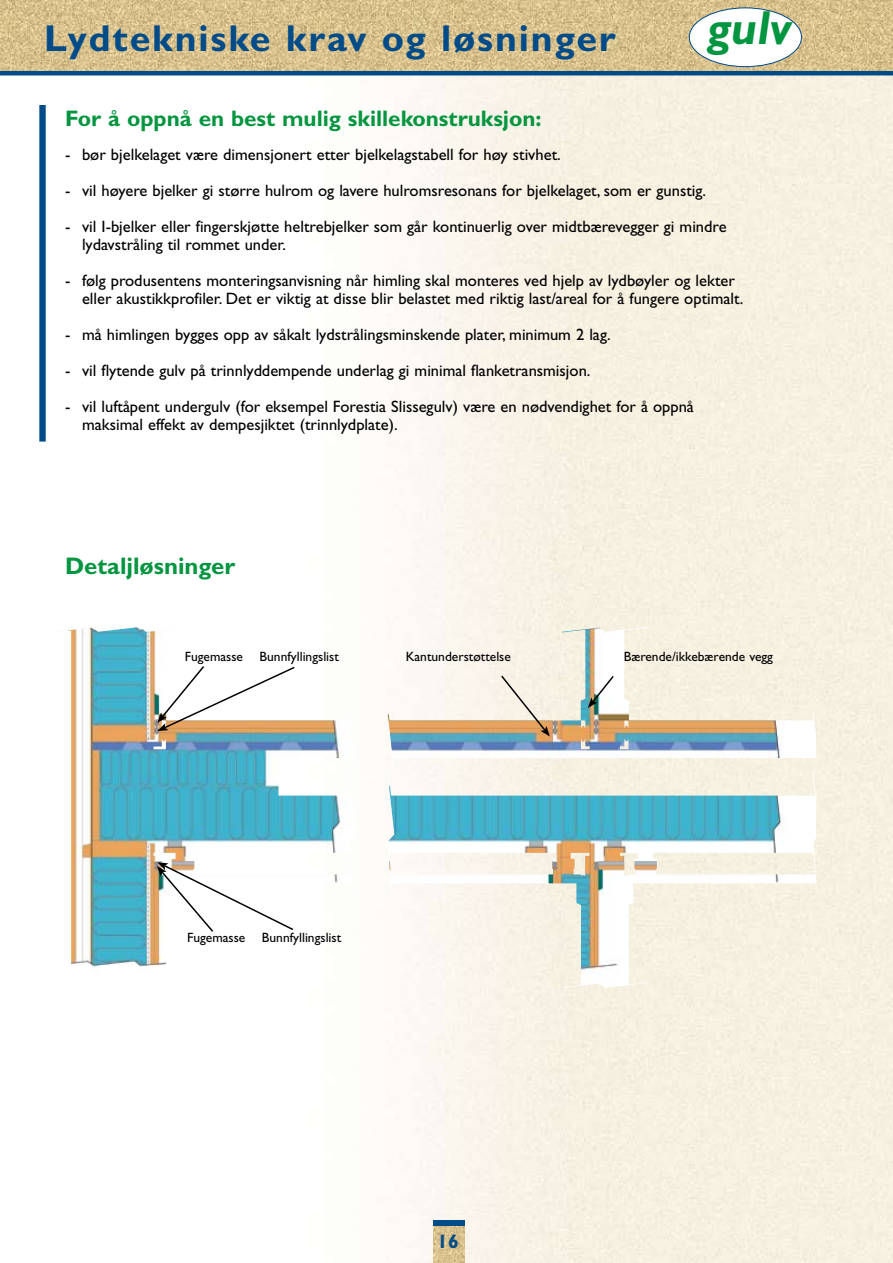
<style>
.page{position:relative;width:893px;height:1263px;background:#fff}
.page>*{position:absolute;margin:0;border:0;box-sizing:border-box;transform-origin:0 0}
.t1{font:italic 700 48px "Gill Sans Std";color:#03953f}
.t2{font:700 37.5px "Gill Sans Std";letter-spacing:.05em;color:#004b88}
.t3{font:700 24px "Gill Sans Std";color:#03953f}
.t4{font:700 22.5px "Gill Sans Std";color:#03953f}
.t5{font:700 19.5px "Gill Sans Std";color:#004b88}
.t6{font:16.5px/18px "Gill Sans Std";color:#000}
.t7{font:13.5px "Gill Sans Std";color:#000}
</style>
<div class="page">
<img style="left:2px;top:75px;width:891px;height:1188px">
<img style="left:0;top:0;width:893px;height:71px">
<hr style="left:0;top:71px;width:893px;height:4px;background:#004b88">
<div style="left:689px;top:8px;width:112px;height:59px;background:#fff;border-radius:50%"></div>
<div style="left:689px;top:7px;width:113px;height:60px;border:1px solid #004b88;border-radius:50%"></div>
<img style="left:433px;top:1226px;width:32px;height:37px">
<div style="left:433px;top:1220px;width:32px;height:6px;background:#004b88"></div>
<img style="left:387px;top:628px;width:220px;height:360px">
<svg style="left:157px;top:664px;width:139px;height:67px"></svg>
<svg style="left:588px;top:674px;width:27px;height:34px"></svg>
<svg style="left:500px;top:674px;width:50px;height:62px;background:#e2d4bf"></svg>
<svg style="left:157px;top:862px;width:138px;height:71px"></svg>
<div style="left:39px;top:105px;width:7px;height:337px;background:#004b88"></div>
<h2 class="t2" style="left:44px;top:16px;width:573px">Lydtekniske krav og løsninger</h2>
<h1 class="t1" style="left:707px;top:0;width:86px">gulv</h1>
<h3 class="t4" style="left:65px;top:105px;width:478px">For å oppnå en best mulig skillekonstruksjon:</h3>
<p class="t6" style="left:65px;top:146px;width:497px">- bør bjelkelaget være dimensjonert etter bjelkelagstabell for høy stivhet.</p>
<p class="t6" style="left:65px;top:182px;width:643px">- vil høyere bjelker gi større hulrom og lavere hulromsresonans for bjelkelaget, som er gunstig.</p>
<p class="t6" style="left:82px;top:218px;width:646px;text-indent:-17px">- vil I-bjelker eller fingerskjøtte heltrebjelker som går kontinuerlig over midtbærevegger gi mindre lydavstråling til rommet under.</p>
<p class="t6" style="left:82px;top:272px;width:663px;text-indent:-17px">- følg produsentens monteringsanvisning når himling skal monteres ved hjelp av lydbøyler og lekter eller akustikkprofiler. Det er viktig at disse blir belastet med riktig last/areal for å fungere optimalt.</p>
<p class="t6" style="left:65px;top:326px;width:547px">- må himlingen bygges opp av såkalt lydstrålingsminskende plater, minimum 2 lag.</p>
<p class="t6" style="left:65px;top:362px;width:527px">- vil flytende gulv på trinnlyddempende underlag gi minimal flanketransmisjon.</p>
<p class="t6" style="left:82px;top:398px;width:613px;text-indent:-17px">- vil luftåpent undergulv (for eksempel Forestia Slissegulv) være en nødvendighet for å oppnå maksimal effekt av dempesjiktet (trinnlydplate).</p>
<h3 class="t3" style="left:65px;top:552px;width:172px">Detaljløsninger</h3>
<p class="t7" style="left:185px;top:649px;width:156px">Fugemasse Bunnfyllingslist</p>
<p class="t7" style="left:406px;top:649px;width:107px">Kantunderstøttelse</p>
<p class="t7" style="left:624px;top:649px;width:151px">Bærende/ikkebærende vegg</p>
<p class="t7" style="left:187px;top:930px;width:156px">Fugemasse Bunnfyllingslist</p>
<p class="t5" style="left:437px;top:1230px;width:23px">16</p>
</div>
